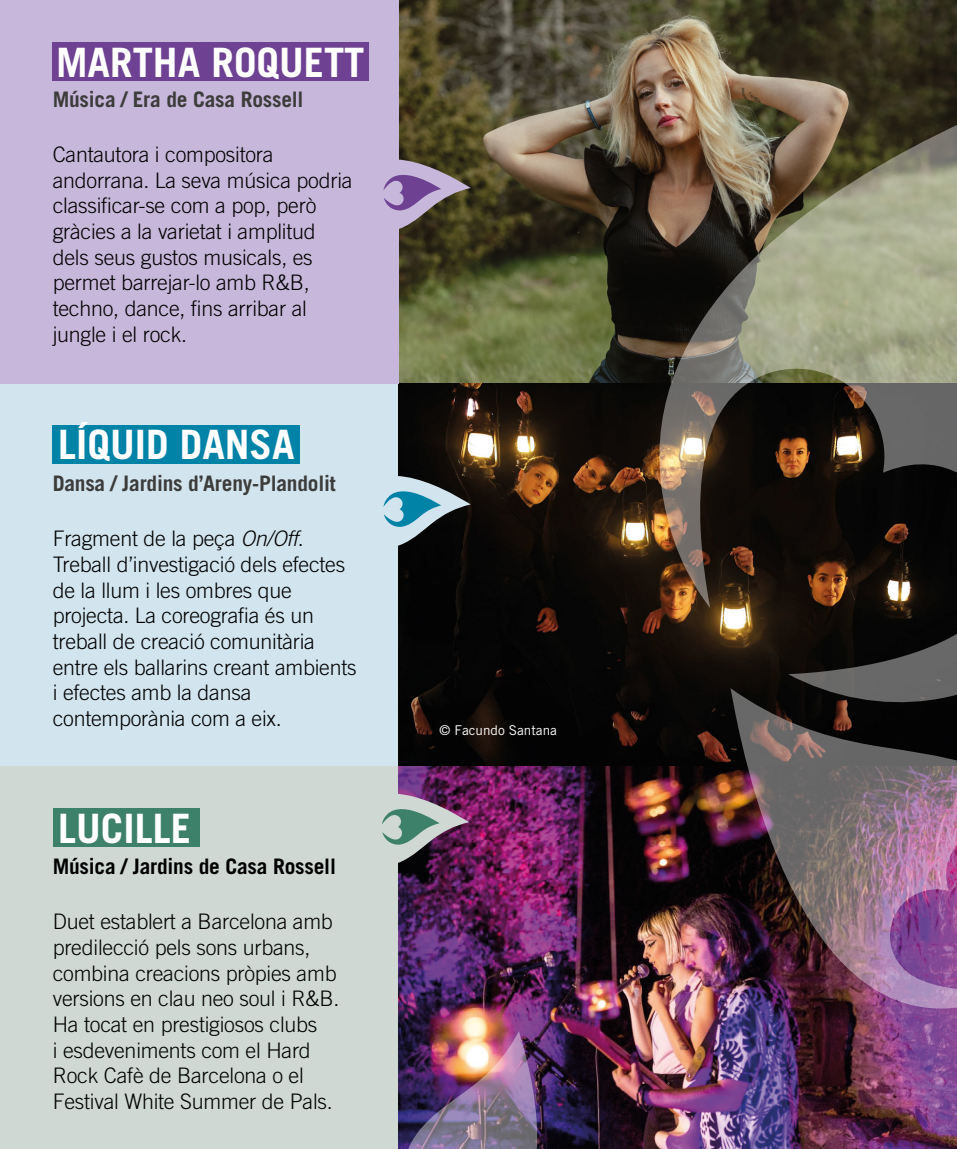
<style>
.page{position:relative;width:957px;height:1149px;background:#fff}
.page>*{position:absolute;margin:0;border:0;box-sizing:border-box;transform-origin:0 0}
.t1{font:700 40.5px "Trade Gothic LT Std";color:#fff}
.t2{font:300 21.38px/25.7px "Trade Gothic LT Std";letter-spacing:-.01em;color:#000}
.t3{font:700 21.38px "Trade Gothic LT Std";letter-spacing:-.01em;color:#3c3c3b}
.t4{font:700 21.38px "Trade Gothic LT Std";letter-spacing:-.01em;color:#000}
.t5{font:13.5px "Trade Gothic LT Std";color:#fff}
.s1{font-style:italic}
</style>
<div class="page">
<div style="left:0;top:383px;width:399px;height:383px;background:#d2e4ee"></div>
<div style="left:0;top:766px;width:399px;height:382px;background:#cfd8d3"></div>
<img style="left:399px;top:0;width:558px;height:383px">
<img style="left:399px;top:383px;width:331px;height:383px">
<div style="left:53px;top:425px;width:247px;height:39px;background:#0083a7"></div>
<div style="left:53px;top:808px;width:146px;height:39px;background:#3e816a"></div>
<img style="left:399px;top:766px;width:558px;height:382px">
<img style="left:564px;top:27px;width:393px;height:693px">
<img style="left:730px;top:688px;width:227px;height:358px">
<img style="left:398px;top:1030px;width:180px;height:118px">
<svg style="left:383px;top:447px;width:88px;height:100px"></svg>
<svg style="left:382px;top:764px;width:87px;height:101px"></svg>
<div style="left:0;top:0;width:399px;height:383px;background:#c7b8db"></div>
<div style="left:53px;top:42px;width:316px;height:39px;background:#6e4192"></div>
<svg style="left:383px;top:130px;width:88px;height:101px"></svg>
<h1 class="t1" style="left:56px;top:38px;width:310px">MARTHA ROQUETT</h1>
<p class="t3" style="left:53px;top:86px;width:252px">Música / Era de Casa Rossell</p>
<p class="t2" style="left:53px;top:141px;width:301px">Cantautora i compositora andorrana. La seva música podria classificar-se com a pop, però gràcies a la varietat i amplitud dels seus gustos musicals, es permet barrejar-lo amb R&amp;B, techno, dance, fins arribar al jungle i el rock.</p>
<h1 class="t1" style="left:58px;top:420px;width:238px">LÍQUID DANSA</h1>
<p class="t3" style="left:53px;top:470px;width:284px">Dansa / Jardins d’Areny-Plandolit</p>
<p class="t2" style="left:53px;top:525px;width:305px">Fragment de la peça <span class="s1">On/Off</span>.<br>Treball d’investigació dels efectes de la llum i les ombres que projecta. La coreografia és un treball de creació comunitària entre els ballarins creant ambients i efectes amb la dansa contemporània com a eix.</p>
<h1 class="t1" style="left:58px;top:802px;width:134px">LUCILLE</h1>
<p class="t4" style="left:53px;top:853px;width:285px">Música / Jardins de Casa Rossell</p>
<p class="t2" style="left:53px;top:908px;width:288px">Duet establert a Barcelona amb predilecció pels sons urbans, combina creacions pròpies amb versions en clau neo soul i R&amp;B.<br>Ha tocat en prestigiosos clubs<br>i esdeveniments com el Hard<br>Rock Cafè de Barcelona o el<br>Festival White Summer de Pals.</p>
<p class="t5" style="left:440px;top:722px;width:119px">© Facundo Santana</p>
</div>
